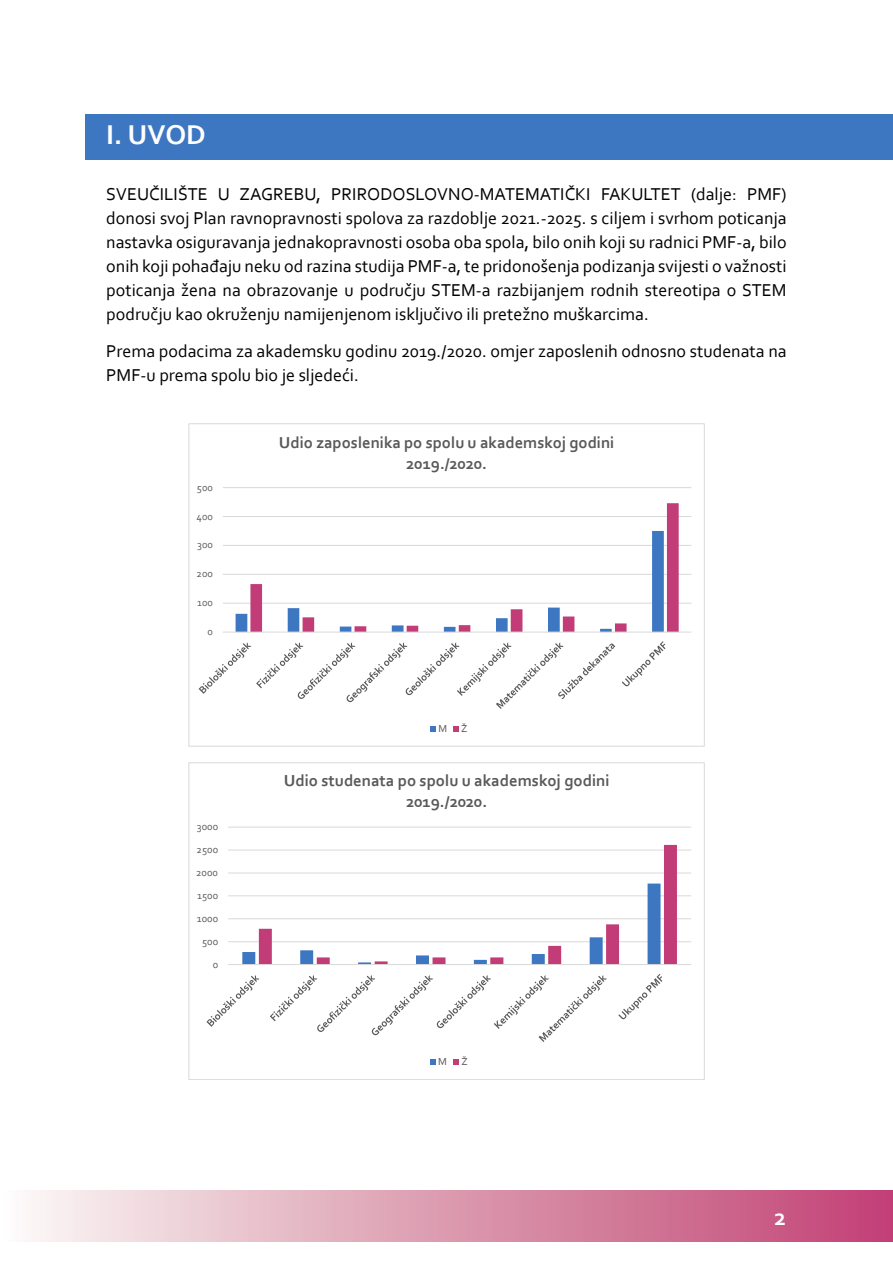
<style>
.page{position:relative;width:893px;height:1263px;background:#fff}
.page>*{position:absolute;margin:0;border:0;box-sizing:border-box;transform-origin:0 0}
.t1{font:700 28.5px "Corbel";color:#fff}
.t2{font:700 24px "Corbel";color:#fff}
.t3{font:18px/24px "Corbel";color:#000;text-align:justify}
.t4{font:700 16.65px/20.4px "Corbel";color:#595959;text-align:center}
.t5{font:700 16.5px/20.2px "Corbel";color:#595959;text-align:center}
.t6{font:10.65px "Corbel";color:#595959}
</style>
<div class="page">
<div style="left:85px;top:114px;width:808px;height:46px;background:#3d77c2"></div>
<hr style="left:223px;top:603px;width:468px;height:1px;background:#d9d9d9">
<hr style="left:223px;top:574px;width:468px;height:1px;background:#d9d9d9">
<hr style="left:223px;top:545px;width:468px;height:1px;background:#d9d9d9">
<hr style="left:223px;top:516px;width:468px;height:1px;background:#d9d9d9">
<hr style="left:223px;top:487px;width:468px;height:1px;background:#d9d9d9">
<svg style="left:236px;top:602px;width:14px;height:30px"></svg>
<svg style="left:250px;top:503px;width:429px;height:129px"></svg>
<hr style="left:223px;top:632px;width:468px;height:1px;background:#d9d9d9">
<svg style="left:199px;top:642px;width:416px;height:67px"></svg>
<svg style="left:622px;top:641px;width:43px;height:45px"></svg>
<svg style="left:430px;top:726px;width:6px;height:6px"></svg>
<svg style="left:453px;top:726px;width:6px;height:6px"></svg>
<div style="left:188px;top:423px;width:517px;height:323px;border:1px solid #d9d9d9"></div>
<hr style="left:228px;top:941px;width:463px;height:1px;background:#d9d9d9">
<hr style="left:228px;top:918px;width:463px;height:1px;background:#d9d9d9">
<hr style="left:228px;top:895px;width:463px;height:1px;background:#d9d9d9">
<hr style="left:228px;top:872px;width:463px;height:1px;background:#d9d9d9">
<hr style="left:228px;top:850px;width:463px;height:1px;background:#d9d9d9">
<hr style="left:228px;top:827px;width:463px;height:1px;background:#d9d9d9">
<svg style="left:242px;top:895px;width:17px;height:69px"></svg>
<svg style="left:259px;top:845px;width:418px;height:119px"></svg>
<hr style="left:228px;top:964px;width:463px;height:1px;background:#d9d9d9">
<svg style="left:206px;top:975px;width:54px;height:52px"></svg>
<svg style="left:270px;top:975px;width:337px;height:67px"></svg>
<svg style="left:618px;top:974px;width:44px;height:45px"></svg>
<svg style="left:430px;top:1059px;width:6px;height:6px"></svg>
<svg style="left:453px;top:1059px;width:6px;height:6px"></svg>
<div style="left:188px;top:762px;width:517px;height:318px;border:1px solid #d9d9d9"></div>
<div style="left:0;top:1190px;width:893px;height:52px;background:linear-gradient(to right,#faf9f5,#c04071)"></div>
<h1 class="t1" style="left:106px;top:117px;width:101px">I. UVOD</h1>
<p class="t3" style="left:106px;top:181px;width:682px">SVEUČILIŠTE U ZAGREBU, PRIRODOSLOVNO-MATEMATIČKI FAKULTET (dalje: PMF) donosi svoj Plan ravnopravnosti spolova za razdoblje 2021.-2025. s ciljem i svrhom poticanja nastavka osiguravanja jednakopravnosti osoba oba spola, bilo onih koji su radnici PMF-a, bilo onih koji pohađaju neku od razina studija PMF-a, te pridonošenja podizanja svijesti o važnosti poticanja žena na obrazovanje u području STEM-a razbijanjem rodnih stereotipa o STEM području kao okruženju namijenjenom isključivo ili pretežno muškarcima.</p>
<p class="t3" style="left:106px;top:338px;width:682px">Prema podacima za akademsku godinu 2019./2020. omjer zaposlenih odnosno studenata na<br>PMF-u prema spolu bio je sljedeći.</p>
<p class="t6" style="left:197px;top:480px;width:18px">500</p>
<p class="t6" style="left:197px;top:509px;width:18px">400</p>
<p class="t6" style="left:197px;top:538px;width:17px">300</p>
<p class="t6" style="left:197px;top:567px;width:18px">200</p>
<p class="t6" style="left:197px;top:596px;width:17px">100</p>
<p class="t6" style="left:208px;top:625px;width:7px">0</p>
<p class="t6" style="left:197px;top:820px;width:23px">3000</p>
<p class="t6" style="left:197px;top:843px;width:23px">2500</p>
<p class="t6" style="left:196px;top:866px;width:23px">2000</p>
<p class="t6" style="left:197px;top:889px;width:22px">1500</p>
<p class="t6" style="left:197px;top:912px;width:23px">1000</p>
<p class="t6" style="left:202px;top:934px;width:18px">500</p>
<p class="t6" style="left:213px;top:957px;width:7px">0</p>
<p class="t5" style="left:279px;top:432px;width:337px">Udio zaposlenika po spolu u akademskoj godini<br>2019./2020.</p>
<p class="t6" style="left:438px;top:722px;width:10px">M</p>
<p class="t6" style="left:461px;top:722px;width:8px">Ž</p>
<p class="t4" style="left:284px;top:770px;width:327px">Udio studenata po spolu u akademskoj godini<br>2019./2020.</p>
<p class="t6" style="left:438px;top:1055px;width:10px">M</p>
<p class="t6" style="left:461px;top:1055px;width:8px">Ž</p>
<h2 class="t2" style="left:774px;top:1202px;width:14px">2</h2>
</div>
